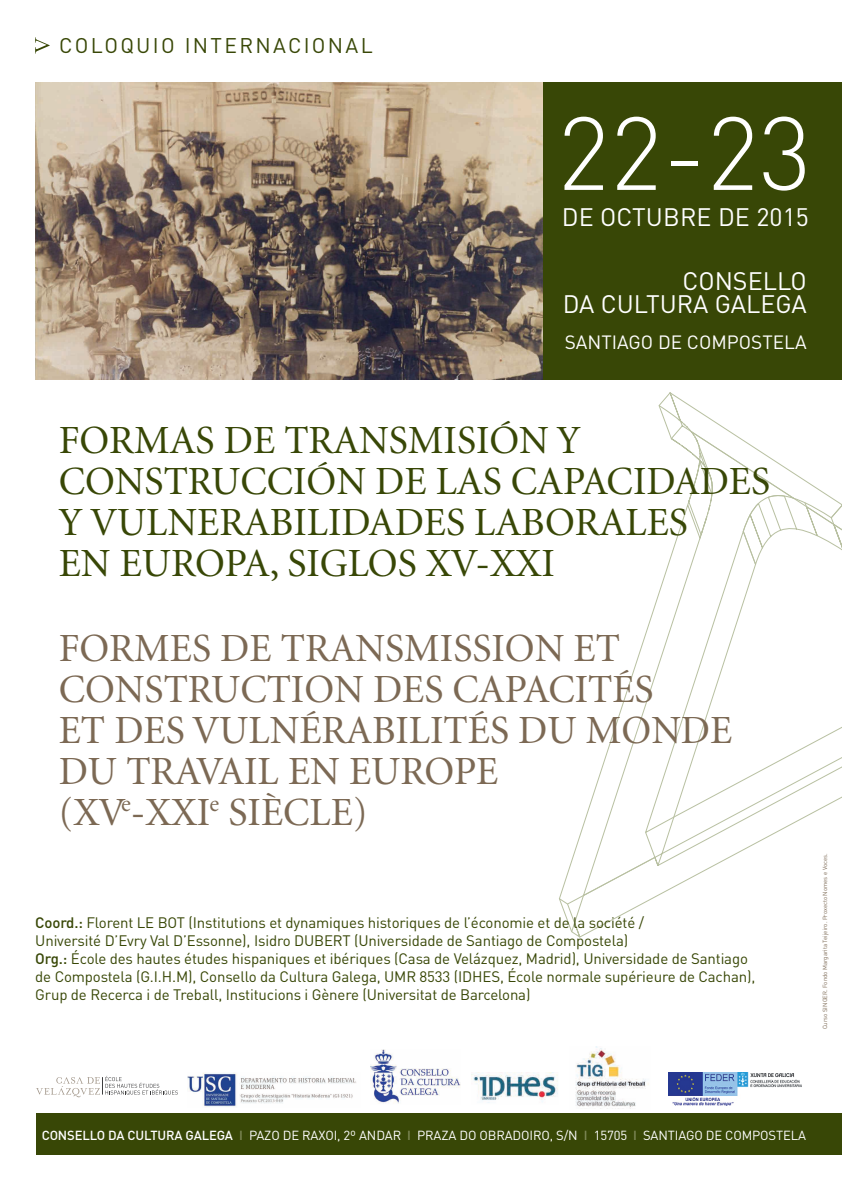
<style>
.page{position:relative;width:842px;height:1191px;background:#fff}
.page>*{position:absolute;margin:0;border:0;box-sizing:border-box;transform-origin:0 0}
.t1{font:300 102px "DIN";color:#fff}
.t2{font:40px/41px "Minion LT";color:#7c6954}
.t3{font:40px/41px "Minion LT";color:#384706}
.t4{font:25px/23px "DIN";color:#fff;text-align:right}
.t5{font:21px "DIN";letter-spacing:.11em;color:#384706}
.t6{font:19px "DIN";color:#fff}
.t7{font:15px/18px "DIN";letter-spacing:-.01em;color:#384706}
.t8{font:13px "DIN";letter-spacing:-.01em;color:#fff}
.t9{font:6px "DIN";color:#7c6954}
.s1{font-weight:500}
.s2{font-weight:500;color:#7f8958}
</style>
<div class="page">
<svg style="left:571px;top:727px;width:271px;height:211px"></svg>
<svg style="left:561px;top:904px;width:207px;height:28px"></svg>
<svg style="left:559px;top:595px;width:230px;height:309px"></svg>
<svg style="left:658px;top:392px;width:184px;height:217px"></svg>
<img style="left:35px;top:82px;width:509px;height:298px">
<div style="left:544px;top:82px;width:298px;height:298px;background:#384706"></div>
<svg style="left:35px;top:37px;width:15px;height:17px"></svg>
<svg style="left:36px;top:1076px;width:142px;height:21px"></svg>
<img style="left:370px;top:1049px;width:91px;height:55px">
<img style="left:472px;top:1072px;width:86px;height:31px">
<img style="left:575px;top:1047px;width:74px;height:62px">
<img style="left:669px;top:1072px;width:133px;height:33px">
<img style="left:188px;top:1073px;width:168px;height:34px">
<div style="left:36px;top:1113px;width:806px;height:42px;background:#384706"></div>
<h3 class="t5" style="left:59px;top:32px;width:315px">COLOQUIO INTERNACIONAL</h3>
<h1 class="t1" style="left:557px;top:90px;width:256px">22-23</h1>
<h3 class="t4" style="left:562px;top:205px;width:249px">DE OCTUBRE DE 2015</h3>
<h3 class="t4" style="left:563px;top:269px;width:245px">CONSELLO<br>DA CULTURA GALEGA</h3>
<p class="t6" style="left:565px;top:331px;width:243px">SANTIAGO DE COMPOSTELA</p>
<h2 class="t3" style="left:59px;top:420px;width:713px">FORMAS DE TRANSMISIÓN Y<br>CONSTRUCCIÓN DE LAS CAPACIDADES<br>Y VULNERABILIDADES LABORALES<br>EN EUROPA, SIGLOS XV-XXI</h2>
<h2 class="t2" style="left:59px;top:629px;width:675px">FORMES DE TRANSMISSION ET<br>CONSTRUCTION DES CAPACITÉS<br>ET DES VULNÉRABILITÉS DU MONDE<br>DU TRAVAIL EN EUROPE<br>(XV<sup>e</sup>-XXI<sup>e</sup> SIÈCLE)</h2>
<p class="t7" style="left:35px;top:913px;width:722px"><span class="s1">Coord.:</span> Florent LE BOT (Institutions et dynamiques historiques de l’économie et de la société /<br>Université D’Evry Val D’Essonne), Isidro DUBERT (Universidade de Santiago de Compostela)<br><span class="s1">Org.:</span> École des hautes études hispaniques et ibériques (Casa de Velázquez, Madrid), Universidade de Santiago de Compostela (G.I.H.M), Consello da Cultura Galega, UMR 8533 (IDHES, École normale supérieure de Cachan), Grup de Recerca i de Treball, Institucions i Gènere (Universitat de Barcelona)</p>
<p class="t9" style="left:821px;top:1029px;width:177px;rotate:-90deg">Curso SINGER. Fondo Margarita Teijeiro. Proxecto Nomes e Voces.</p>
<p class="t8" style="left:42px;top:1127px;width:766px"><span class="s1">CONSELLO DA CULTURA GALEGA</span> <span class="s2">I</span> PAZO DE RAXOI, 2º ANDAR <span class="s2">I</span> PRAZA DO OBRADOIRO, S/N <span class="s2">I</span> 15705 <span class="s2">I</span> SANTIAGO DE COMPOSTELA</p>
</div>
